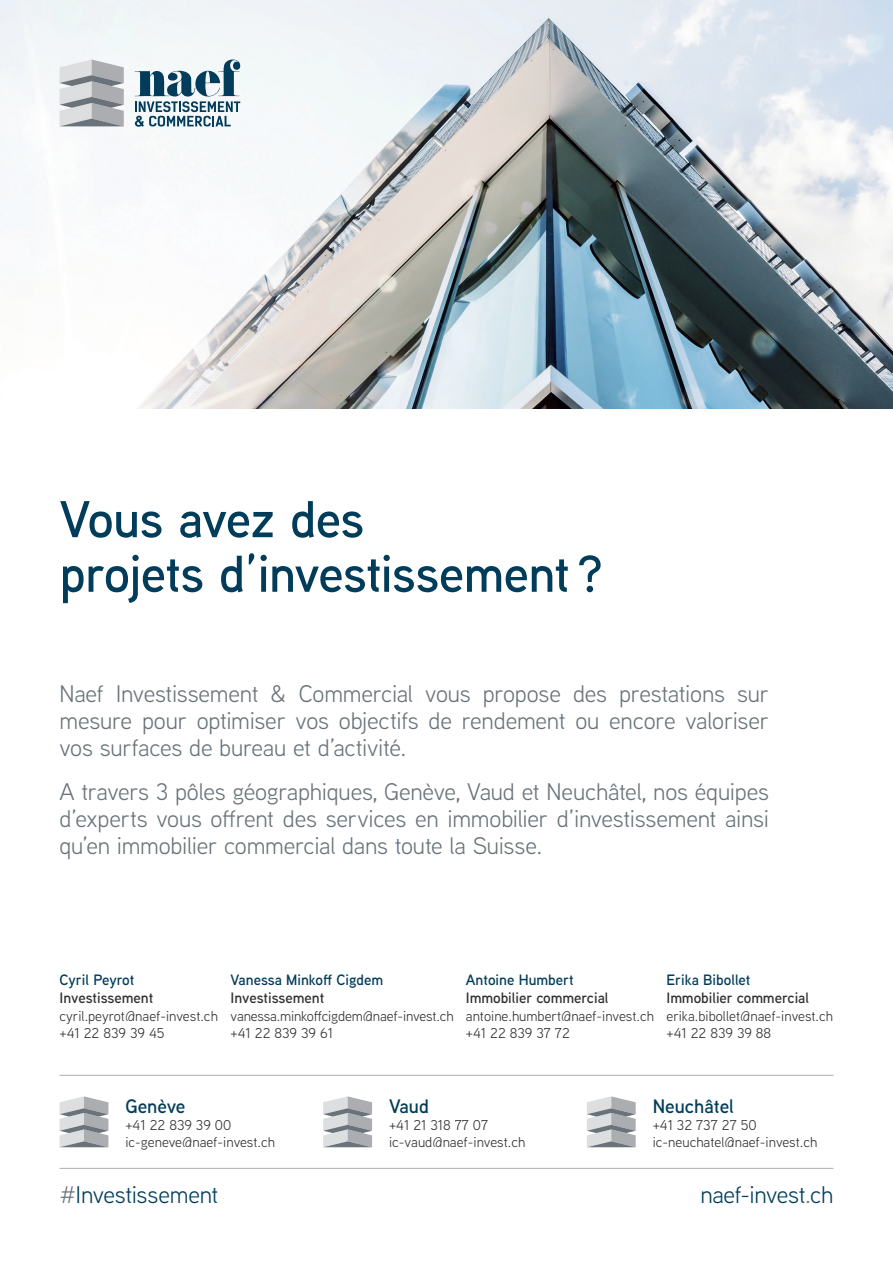
<style>
.page{position:relative;width:893px;height:1263px;background:#fff}
.page>*{position:absolute;margin:0;border:0;box-sizing:border-box;transform-origin:0 0}
.t1{font:600 51.75px/54.6px "Aaux Next";letter-spacing:-.015em;color:#013d5a}
.t2{font:24px/27px "Aaux Next";letter-spacing:-.01em;color:#697379;text-align:justify}
.t3{font:24px "Aaux Next";letter-spacing:-.015em;color:#013d5a}
.t4{font:600 19.5px "Aaux Next";color:#013d5a}
.t5{font:600 15px "Aaux Next";color:#312f30}
.t6{font:600 15px "Aaux Next";color:#013d5a}
.t7{font:14.25px/17.1px "Aaux Next";color:#312f30}
.s1{color:#697379}
</style>
<div class="page">
<img style="left:0;top:0;width:893px;height:408px">
<svg style="left:60px;top:60px;width:64px;height:66px"></svg>
<svg style="left:135px;top:59px;width:106px;height:68px"></svg>
<svg style="left:60px;top:1096px;width:48px;height:51px"></svg>
<svg style="left:323px;top:1096px;width:49px;height:51px"></svg>
<svg style="left:587px;top:1096px;width:49px;height:51px"></svg>
<hr style="left:60px;top:1168px;width:773px;height:1px;background:#acadb1">
<hr style="left:60px;top:1075px;width:773px;height:1px;background:#acadb1">
<h1 class="t1" style="left:60px;top:491px;width:545px">Vous avez des<br>projets d’investissement?</h1>
<p class="t2" style="left:60px;top:679px;width:711px">Naef Investissement &amp; Commercial vous propose des prestations sur mesure pour optimiser vos objectifs de rendement ou encore valoriser vos surfaces de bureau et d’activité.</p>
<p class="t2" style="left:60px;top:777px;width:711px">A travers 3 pôles géographiques, Genève, Vaud et Neuchâtel, nos équipes d’experts vous offrent des services en immobilier d’investissement ainsi qu’en immobilier commercial dans toute la Suisse.</p>
<p class="t6" style="left:60px;top:970px;width:76px">Cyril Peyrot</p>
<p class="t5" style="left:60px;top:988px;width:95px">Investissement</p>
<p class="t7" style="left:60px;top:1006px;width:160px">cyril.peyrot@naef-invest.ch +41 22 839 39 45</p>
<p class="t6" style="left:231px;top:970px;width:154px">Vanessa Minkoff Cigdem</p>
<p class="t5" style="left:231px;top:988px;width:95px">Investissement</p>
<p class="t7" style="left:231px;top:1006px;width:225px">vanessa.minkoffcigdem@naef-invest.ch +41 22 839 39 61</p>
<p class="t6" style="left:466px;top:970px;width:109px">Antoine Humbert</p>
<p class="t5" style="left:466px;top:988px;width:144px">Immobilier commercial</p>
<p class="t7" style="left:466px;top:1006px;width:190px">antoine.humbert@naef-invest.ch +41 22 839 37 72</p>
<p class="t6" style="left:666px;top:970px;width:86px">Erika Bibollet</p>
<p class="t5" style="left:666px;top:988px;width:144px">Immobilier commercial</p>
<p class="t7" style="left:666px;top:1006px;width:168px">erika.bibollet@naef-invest.ch +41 22 839 39 88</p>
<p class="t4" style="left:125px;top:1093px;width:62px">Genève</p>
<p class="t7" style="left:125px;top:1116px;width:151px">+41 22 839 39 00 ic-geneve@naef-invest.ch</p>
<p class="t4" style="left:389px;top:1093px;width:41px">Vaud</p>
<p class="t7" style="left:389px;top:1116px;width:138px">+41 21 318 77 07 ic-vaud@naef-invest.ch</p>
<p class="t4" style="left:653px;top:1093px;width:83px">Neuchâtel</p>
<p class="t7" style="left:653px;top:1116px;width:166px">+41 32 737 27 50 ic-neuchatel@naef-invest.ch</p>
<p class="t3" style="left:60px;top:1179px;width:160px"><span class="s1">#</span>Investissement</p>
<p class="t3" style="left:700px;top:1179px;width:135px">naef-invest<span class="s1">.</span>ch</p>
</div>
